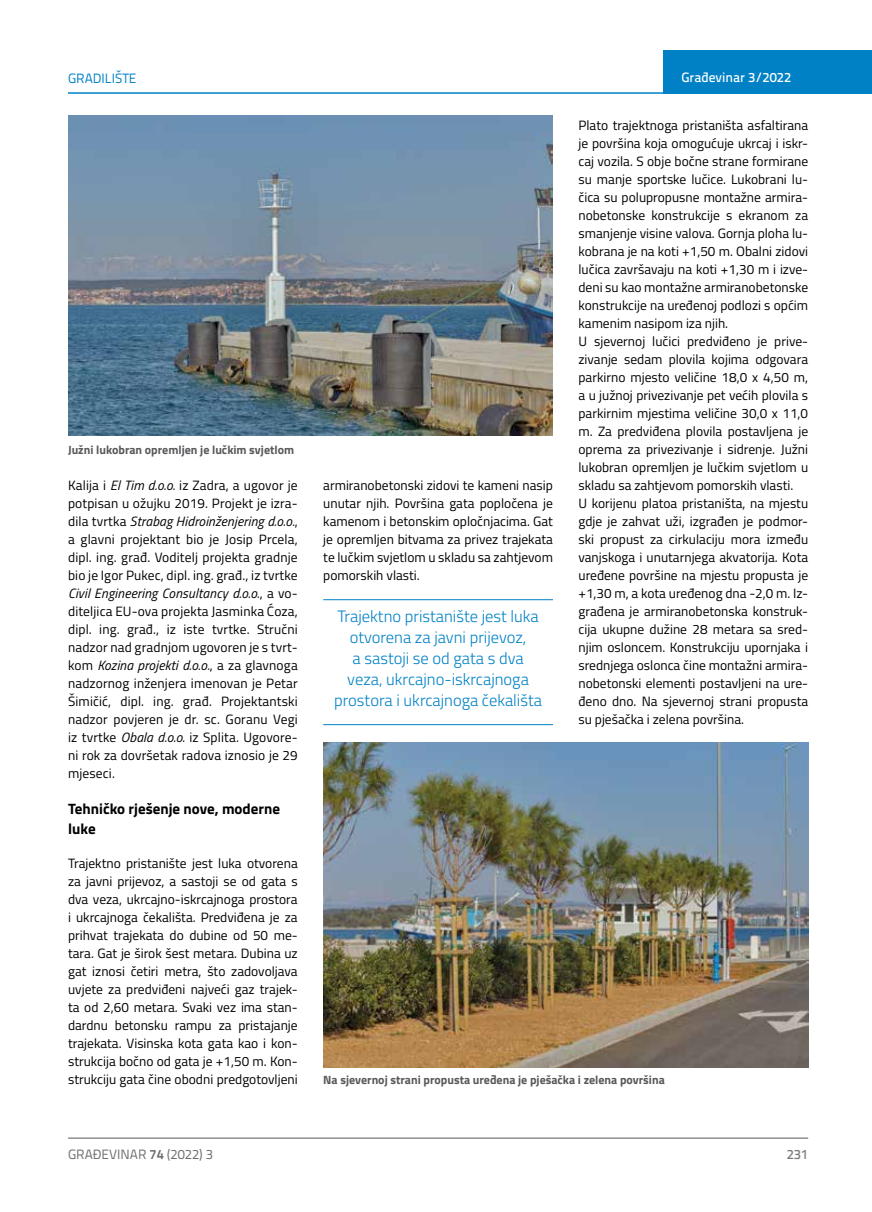
<style>
.page{position:relative;width:872px;height:1212px;background:#fff}
.page>*{position:absolute;margin:0;border:0;box-sizing:border-box;transform-origin:0 0}
.t1{font:300 16.5px/21px "Titillium";color:#0081c6;text-align:center}
.t2{font:700 15px/19.5px "Titillium";color:#000}
.t3{font:13.5px/18px "Titillium";color:#000;text-align:justify}
.t4{font:13.5px "Titillium Text 22 L";color:#6d6e71}
.t5{font:500 13.5px "Titillium Text 22 L";color:#fff}
.t6{font:13.5px "Titillium Text 22 L";color:#0081c6}
.t7{font:500 13.5px "Titillium Text 22 L";color:#797a7d}
.t8{font:700 12px "Titillium";color:#58595b}
.s1{font-style:italic}
.s2{font-weight:700}
</style>
<div class="page">
<div style="left:663px;top:50px;width:209px;height:44px;background:#0081c6"></div>
<hr style="left:68px;top:92px;width:804px;height:2px;background:#0081c6">
<hr style="left:68px;top:1138px;width:740px;height:1px;background:#58595b">
<hr style="left:323px;top:599px;width:230px;height:1px;background:#0081c6">
<hr style="left:323px;top:724px;width:230px;height:1px;background:#0081c6">
<img style="left:68px;top:116px;width:485px;height:320px">
<img style="left:323px;top:742px;width:485px;height:325px">
<p class="t6" style="left:68px;top:68px;width:70px">GRADILIŠTE</p>
<p class="t5" style="left:681px;top:67px;width:111px">Građevinar 3/2022</p>
<p class="t8" style="left:68px;top:440px;width:228px">Južni lukobran opremljen je lučkim svjetlom</p>
<p class="t3" style="left:68px;top:475px;width:231px">Kalija i <span class="s1">El Tim d.o.o.</span> iz Zadra, a ugovor je potpisan u ožujku 2019. Projekt je izra&shy;dila tvrtka <span class="s1">Strabag Hidroinženjering d.o.o.</span>, a glavni projektant bio je Josip Prcela, dipl. ing. građ. Voditelj projekta gradnje bio je Igor Pukec, dipl. ing. građ., iz tvrtke <span class="s1">Civil Engineering Consultancy d.o.o.</span>, a vo&shy;diteljica EU-ova projekta Jasminka Ćoza, dipl. ing. građ., iz iste tvrtke. Stručni nadzor nad gradnjom ugovoren je s tvrt&shy;kom <span class="s1">Kozina projekti d.o.o.</span>, a za glavnoga nadzornog inženjera imenovan je Petar Šimičić, dipl. ing. građ. Projektantski nadzor povjeren je dr. sc. Goranu Vegi iz tvrtke <span class="s1">Obala d.o.o.</span> iz Splita. Ugovore&shy;ni rok za dovršetak radova iznosio je 29 mjeseci.</p>
<p class="t2" style="left:68px;top:798px;width:213px">Tehničko rješenje nove, moderne luke</p>
<p class="t3" style="left:68px;top:854px;width:231px">Trajektno pristanište jest luka otvorena za javni prijevoz, a sastoji se od gata s dva veza, ukrcajno-iskrcajnoga prostora i ukrcajnoga čekališta. Predviđena je za prihvat trajekata do dubine od 50 me&shy;tara. Gat je širok šest metara. Dubina uz gat iznosi četiri metra, što zadovoljava uvjete za predviđeni najveći gaz trajek&shy;ta od 2,60 metara. Svaki vez ima stan&shy;dardnu betonsku rampu za pristajanje trajekata. Visinska kota gata kao i kon&shy;strukcija bočno od gata je +1,50 m. Kon&shy;strukciju gata čine obodni predgotovljeni</p>
<p class="t3" style="left:323px;top:475px;width:231px">armiranobetonski zidovi te kameni nasip unutar njih. Površina gata popločena je kamenom i betonskim opločnjacima. Gat je opremljen bitvama za privez trajekata te lučkim svjetlom u skladu sa zahtjevom pomorskih vlasti.</p>
<p class="t1" style="left:334px;top:605px;width:209px">Trajektno pristanište jest luka otvorena za javni prijevoz,<br>a sastoji se od gata s dva veza, ukrcajno-iskrcajnoga prostora i ukrcajnoga čekališta</p>
<p class="t3" style="left:578px;top:115px;width:231px;text-align:left">Plato trajektnoga pristaništa asfaltirana je površina koja omogućuje ukrcaj i iskr&shy;caj vozila. S obje bočne strane formirane su manje sportske lučice. Lukobrani lu&shy;čica su polupropusne montažne armira&shy;nobetonske konstrukcije s ekranom za smanjenje visine valova. Gornja ploha lu&shy;kobrana je na koti +1,50 m. Obalni zidovi lučica završavaju na koti +1,30 m i izve&shy;deni su kao montažne armiranobetonske konstrukcije na uređenoj podlozi s općim kamenim nasipom iza njih.<br>U sjevernoj lučici predviđeno je prive&shy;zivanje sedam plovila kojima odgovara parkirno mjesto veličine 18,0 x 4,50 m, a u južnoj privezivanje pet većih plovila s parkirnim mjestima veličine 30,0 x 11,0 m. Za predviđena plovila postavljena je oprema za privezivanje i sidrenje. Južni lukobran opremljen je lučkim svjetlom u skladu sa zahtjevom pomorskih vlasti.<br>U korijenu platoa pristaništa, na mjestu gdje je zahvat uži, izgrađen je podmor&shy;ski propust za cirkulaciju mora između vanjskoga i unutarnjega akvatorija. Kota uređene površine na mjestu propusta je +1,30 m, a kota uređenog dna -2,0 m. Iz&shy;građena je armiranobetonska konstruk&shy;cija ukupne dužine 28 metara sa sred&shy;njim osloncem. Konstrukciju upornjaka i srednjega oslonca čine montažni armira&shy;nobetonski elementi postavljeni na ure&shy;đeno dno. Na sjevernoj strani propusta su pješačka i zelena površina.</p>
<p class="t8" style="left:323px;top:1071px;width:343px">Na sjevernoj strani propusta uređena je pješačka i zelena površina</p>
<p class="t4" style="left:68px;top:1144px;width:146px">GRAĐEVINAR <span class="s2">74</span> (2022) 3</p>
<p class="t7" style="left:786px;top:1144px;width:23px">231</p>
</div>
